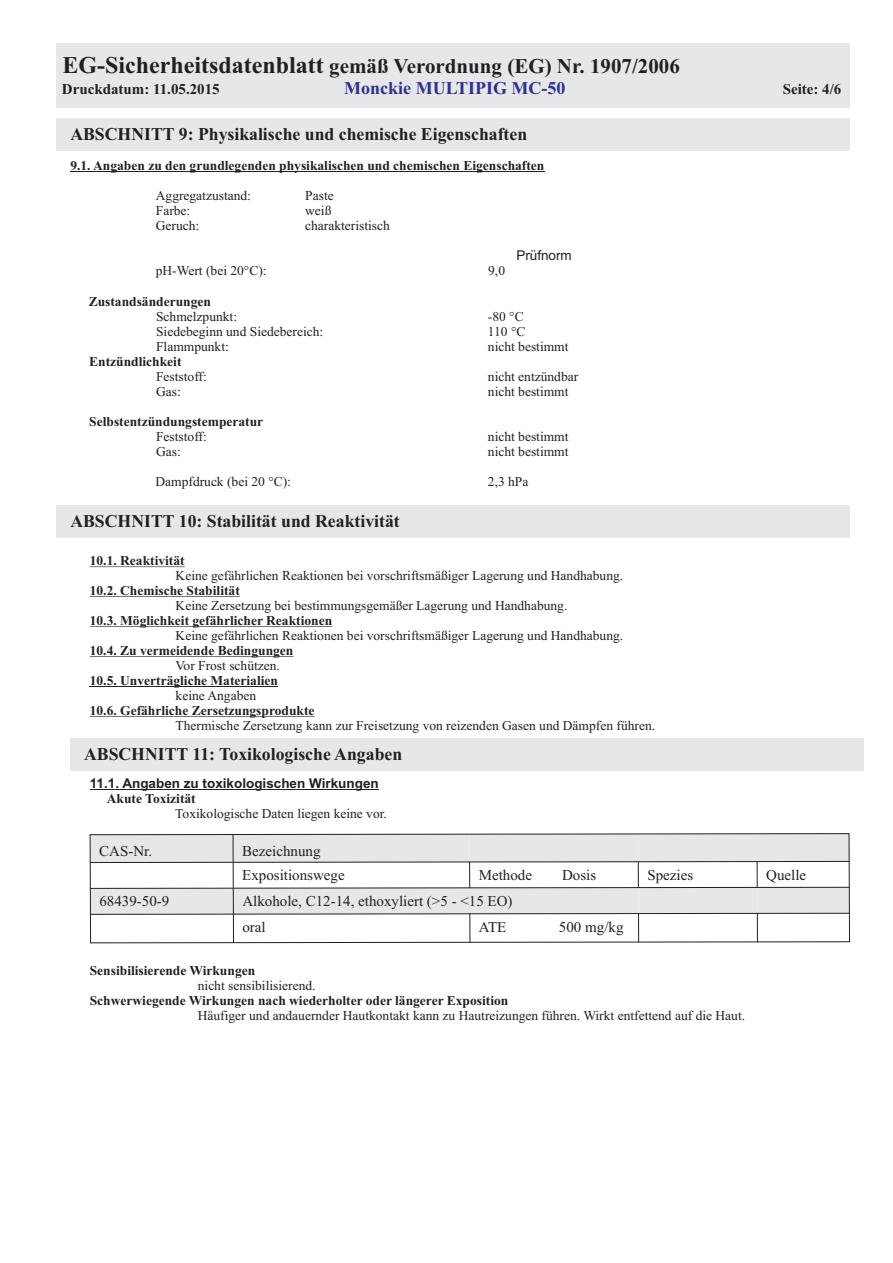
<style>
.page{position:relative;width:893px;height:1263px;background:#fff}
.page>*{position:absolute;margin:0;border:0;box-sizing:border-box;transform-origin:0 0}
.t1{font:700 21px "Times New Roman";color:#231f20}
.t2{font:700 18px "Times New Roman";color:#231f20}
.t3{font:700 18px "Times New Roman";color:#2e3092}
.t4{font:15px/24.3px "Times New Roman";color:#231f20}
.t5{font:700 15px "Times New Roman";color:#231f20}
.t6{font:13.5px "Times New Roman";color:#231f20}
.t7{font:700 13.5px "Times New Roman";color:#231f20}
.t8{font:700 13.5px "Arial";color:#231f20}
.t9{font:13.5px "Arial";color:#231f20}
.s1{font-size:24px}
</style>
<div class="page">
<div style="left:57px;top:44px;width:793px;height:64px;background:#e6e7e9"></div>
<hr style="left:70px;top:171px;width:474px;height:1px;background:#231f20">
<div style="left:57px;top:118px;width:793px;height:33px;background:#e6e7e9"></div>
<div style="left:57px;top:505px;width:793px;height:33px;background:#e6e7e9"></div>
<hr style="left:90px;top:566px;width:95px;height:1px;background:#231f20">
<hr style="left:90px;top:596px;width:150px;height:1px;background:#231f20">
<hr style="left:90px;top:626px;width:242px;height:1px;background:#231f20">
<hr style="left:90px;top:656px;width:203px;height:1px;background:#231f20">
<hr style="left:90px;top:716px;width:225px;height:1px;background:#231f20">
<hr style="left:90px;top:686px;width:188px;height:1px;background:#231f20">
<svg style="left:90px;top:833px;width:760px;height:110px"></svg>
<div style="left:70px;top:738px;width:794px;height:33px;background:#e6e7e9"></div>
<hr style="left:90px;top:789px;width:289px;height:1px;background:#231f20">
<h1 class="t1" style="left:63px;top:58px;width:619px"><span class="s1">EG-Sicherheitsdatenblatt</span> gemäß Verordnung (EG) Nr. 1907/2006</h1>
<p class="t5" style="left:62px;top:84px;width:159px">Druckdatum: 11.05.2015</p>
<h2 class="t3" style="left:344px;top:82px;width:223px">Monckie MULTIPIG MC-50</h2>
<p class="t5" style="left:783px;top:84px;width:60px">Seite: 4/6</p>
<h2 class="t2" style="left:70px;top:127px;width:458px">ABSCHNITT 9: Physikalische und chemische Eigenschaften</h2>
<p class="t7" style="left:70px;top:161px;width:476px">9.1. Angaben zu den grundlegenden physikalischen und chemischen Eigenschaften</p>
<p class="t6" style="left:156px;top:190px;width:97px">Aggregatzustand:</p>
<p class="t6" style="left:305px;top:190px;width:30px">Paste</p>
<p class="t6" style="left:156px;top:205px;width:36px">Farbe:</p>
<p class="t6" style="left:305px;top:205px;width:28px">weiß</p>
<p class="t6" style="left:156px;top:220px;width:45px">Geruch:</p>
<p class="t9" style="left:516px;top:250px;width:57px">Prüfnorm</p>
<p class="t6" style="left:156px;top:265px;width:112px">pH-Wert (bei 20°C):</p>
<p class="t6" style="left:488px;top:265px;width:18px">9,0</p>
<p class="t7" style="left:89px;top:297px;width:124px">Zustandsänderungen</p>
<p class="t6" style="left:156px;top:312px;width:82px">Schmelzpunkt:</p>
<p class="t6" style="left:488px;top:312px;width:37px">-80 °C</p>
<p class="t6" style="left:156px;top:327px;width:169px">Siedebeginn und Siedebereich:</p>
<p class="t6" style="left:488px;top:327px;width:39px">110 °C</p>
<p class="t6" style="left:156px;top:342px;width:74px">Flammpunkt:</p>
<p class="t6" style="left:488px;top:342px;width:82px">nicht bestimmt</p>
<p class="t7" style="left:89px;top:357px;width:94px">Entzündlichkeit</p>
<p class="t6" style="left:156px;top:372px;width:52px">Feststoff:</p>
<p class="t6" style="left:488px;top:372px;width:92px">nicht entzündbar</p>
<p class="t6" style="left:156px;top:387px;width:26px">Gas:</p>
<p class="t6" style="left:488px;top:387px;width:82px">nicht bestimmt</p>
<p class="t7" style="left:89px;top:417px;width:176px">Selbstentzündungstemperatur</p>
<p class="t6" style="left:156px;top:431px;width:52px">Feststoff:</p>
<p class="t6" style="left:488px;top:431px;width:82px">nicht bestimmt</p>
<p class="t6" style="left:156px;top:446px;width:26px">Gas:</p>
<p class="t6" style="left:488px;top:446px;width:82px">nicht bestimmt</p>
<p class="t6" style="left:155px;top:476px;width:137px">Dampfdruck (bei 20 °C):</p>
<p class="t6" style="left:488px;top:476px;width:42px">2,3 hPa</p>
<p class="t6" style="left:305px;top:220px;width:86px">charakteristisch</p>
<h2 class="t2" style="left:70px;top:515px;width:331px">ABSCHNITT 10: Stabilität und Reaktivität</h2>
<p class="t7" style="left:90px;top:556px;width:96px">10.1. Reaktivität</p>
<p class="t6" style="left:176px;top:571px;width:449px">Keine gefährlichen Reaktionen bei vorschriftsmäßiger Lagerung und Handhabung.</p>
<p class="t7" style="left:90px;top:586px;width:151px">10.2. Chemische Stabilität</p>
<p class="t6" style="left:176px;top:601px;width:393px">Keine Zersetzung bei bestimmungsgemäßer Lagerung und Handhabung.</p>
<p class="t7" style="left:90px;top:616px;width:244px">10.3. Möglichkeit gefährlicher Reaktionen</p>
<p class="t6" style="left:176px;top:631px;width:449px">Keine gefährlichen Reaktionen bei vorschriftsmäßiger Lagerung und Handhabung.</p>
<p class="t7" style="left:90px;top:646px;width:205px">10.4. Zu vermeidende Bedingungen</p>
<p class="t6" style="left:176px;top:660px;width:106px">Vor Frost schützen.</p>
<p class="t7" style="left:90px;top:676px;width:190px">10.5. Unverträgliche Materialien</p>
<p class="t6" style="left:176px;top:690px;width:82px">keine Angaben</p>
<p class="t7" style="left:90px;top:706px;width:226px">10.6. Gefährliche Zersetzungsprodukte</p>
<p class="t6" style="left:176px;top:720px;width:481px">Thermische Zersetzung kann zur Freisetzung von reizenden Gasen und Dämpfen führen.</p>
<h2 class="t2" style="left:84px;top:748px;width:320px">ABSCHNITT 11: Toxikologische Angaben</h2>
<p class="t8" style="left:90px;top:778px;width:290px">11.1. Angaben zu toxikologischen Wirkungen</p>
<p class="t7" style="left:107px;top:794px;width:90px">Akute Toxizität</p>
<p class="t6" style="left:175px;top:809px;width:213px">Toxikologische Daten liegen keine vor.</p>
<p class="t4" style="left:99px;top:840px;width:54px">CAS-Nr.</p>
<p class="t4" style="left:242px;top:840px;width:104px">Bezeichnung<br>Expositionswege</p>
<p class="t4" style="left:479px;top:864px;width:55px">Methode</p>
<p class="t4" style="left:562px;top:864px;width:36px">Dosis</p>
<p class="t4" style="left:647px;top:864px;width:47px">Spezies</p>
<p class="t4" style="left:766px;top:864px;width:41px">Quelle</p>
<p class="t4" style="left:99px;top:890px;width:71px">68439-50-9</p>
<p class="t4" style="left:242px;top:889px;width:272px;line-height:26px">Alkohole, C12-14, ethoxyliert (&gt;5 - &lt;15 EO) oral</p>
<p class="t4" style="left:479px;top:916px;width:29px">ATE</p>
<p class="t4" style="left:559px;top:916px;width:66px">500 mg/kg</p>
<p class="t7" style="left:90px;top:966px;width:167px">Sensibilisierende Wirkungen</p>
<p class="t6" style="left:198px;top:980px;width:119px">nicht sensibilisierend.</p>
<p class="t7" style="left:90px;top:996px;width:420px">Schwerwiegende Wirkungen nach wiederholter oder längerer Exposition</p>
<p class="t6" style="left:198px;top:1010px;width:549px">Häufiger und andauernder Hautkontakt kann zu Hautreizungen führen. Wirkt entfettend auf die Haut.</p>
</div>
